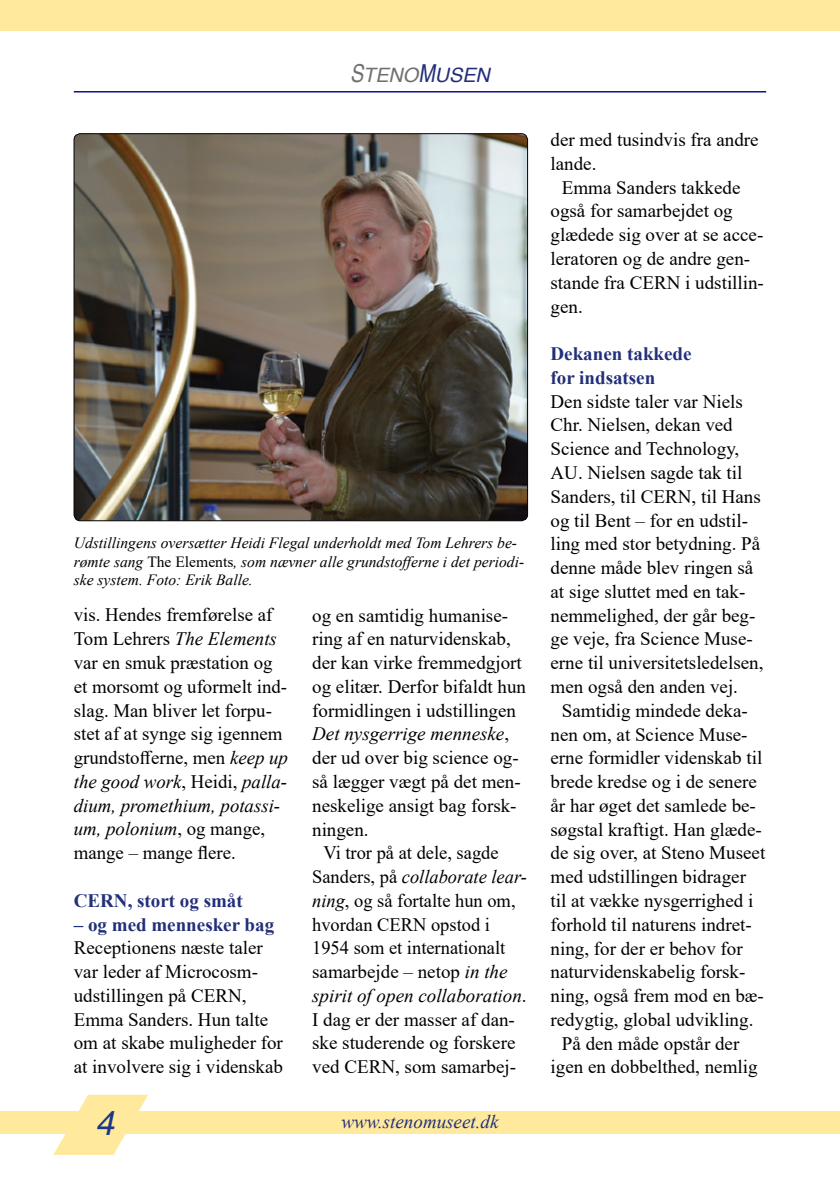
<style>
.page{position:relative;width:840px;height:1191px;background:#fff}
.page>*{position:absolute;margin:0;border:0;box-sizing:border-box;transform-origin:0 0}
.t1{font:italic 34px "Helvetica";color:#1c3886}
.t2{font:italic 19.8px "Helvetica";color:#72706f}
.t3{font:19px/23.8px "Times New Roman";color:#000}
.t4{font:italic 19px "Times New Roman";color:#000}
.t5{font:700 19px/23.8px "Times New Roman";color:#222f79}
.t6{font:italic 19px "Times New Roman";color:#222f79}
.t7{font:italic 15.6px/18.6px "Times New Roman";color:#000}
.s1{font-size:24.8px}
.s2{font-size:24.8px;color:#222f79}
.s3{color:#222f79}
.s4{font-style:normal}
.s5{font-style:italic}
</style>
<div class="page">
<hr style="left:74px;top:91px;width:691px;height:1px;background:#00008b">
<div style="left:0;top:1111px;width:839px;height:23px;background:#ffe99c"></div>
<div style="left:0;top:0;width:839px;height:30px;background:#ffe99c"></div>
<svg style="left:54px;top:1094px;width:94px;height:60px"></svg>
<svg style="left:839px;top:1111px;width:1px;height:23px"></svg>
<hr style="left:839px;top:0;width:1px;height:30px;background:#ffe99c">
<img style="left:74px;top:134px;width:453px;height:387px">
<p class="t2" style="left:350px;top:64px;width:141px"><span class="s1">S</span>TENO<span class="s2">M</span><span class="s3">USEN</span></p>
<p class="t7" style="left:74px;top:533px;width:451px">Udstillingens oversætter Heidi Flegal underholdt med Tom Lehrers be&shy;rømte sang <span class="s4">The Elements</span>, som nævner alle grundstofferne i det periodi&shy;ske system. Foto: Erik Balle.</p>
<p class="t3" style="left:74px;top:602px;width:216px">vis. Hendes fremførelse af<br>Tom Lehrers <span class="s5">The Elements </span>var en smuk præstation og et morsomt og uformelt ind&shy;slag. Man bliver let forpu&shy;stet af at synge sig igennem grundstofferne, men <span class="s5">keep up the good work</span>, Heidi, <span class="s5">palla&shy;dium, promethium, potassi&shy;um, polonium</span>, og mange, mange – mange flere.</p>
<p class="t5" style="left:74px;top:888px;width:170px">CERN, stort og småt</p>
<p class="t5" style="left:74px;top:911px;width:202px">– og med mennesker bag</p>
<p class="t3" style="left:74px;top:935px;width:210px">Receptionens næste taler var leder af Microcosm&shy;udstillingen på CERN,<br>Emma Sanders. Hun talte om at skabe muligheder for at involvere sig i videnskab</p>
<p class="t3" style="left:312px;top:602px;width:197px">og en samtidig humanise-</p>
<p class="t3" style="left:312px;top:626px;width:200px">ring af en naturvidenskab,</p>
<p class="t3" style="left:312px;top:650px;width:211px">der kan virke fremmedgjort</p>
<p class="t3" style="left:312px;top:674px;width:215px">og elitær. Derfor bifaldt hun</p>
<p class="t3" style="left:312px;top:698px;width:205px">formidlingen i udstillingen</p>
<p class="t4" style="left:312px;top:721px;width:198px">Det nysgerrige menneske<span class="s4">,</span></p>
<p class="t3" style="left:312px;top:745px;width:208px">der ud over big science og-</p>
<p class="t3" style="left:312px;top:769px;width:210px">så lægger vægt på det men-</p>
<p class="t3" style="left:312px;top:793px;width:206px">neskelige ansigt bag forsk-</p>
<p class="t3" style="left:312px;top:816px;width:58px">ningen.</p>
<p class="t3" style="left:323px;top:840px;width:176px">Vi tror på at dele, sagde</p>
<p class="t4" style="left:312px;top:863px;width:215px"><span class="s4">Sanders, på</span> collaborate lear-</p>
<p class="t3" style="left:312px;top:888px;width:205px"><span class="s5">ning</span>, og så fortalte hun om,</p>
<p class="t3" style="left:312px;top:911px;width:179px">hvordan CERN opstod i</p>
<p class="t3" style="left:312px;top:935px;width:194px">1954 som et internationalt</p>
<p class="t3" style="left:312px;top:959px;width:197px">samarbejde – netop <span class="s5">in the</span></p>
<p class="t4" style="left:312px;top:982px;width:216px">spirit of open collaboration<span class="s4">.</span></p>
<p class="t3" style="left:312px;top:1006px;width:204px">I dag er der masser af dan-</p>
<p class="t3" style="left:312px;top:1030px;width:205px">ske studerende og forskere</p>
<p class="t3" style="left:312px;top:1054px;width:205px">ved CERN, som samarbej-</p>
<h1 class="t1" style="left:95px;top:1103px;width:20px">4</h1>
<p class="t6" style="left:341px;top:1108px;width:158px">www.stenomuseet.dk</p>
<p class="t3" style="left:550px;top:127px;width:209px">der med tusindvis fra andre</p>
<p class="t3" style="left:550px;top:151px;width:47px">lande.</p>
<p class="t3" style="left:561px;top:175px;width:180px">Emma Sanders takkede</p>
<p class="t3" style="left:550px;top:199px;width:184px">også for samarbejdet og</p>
<p class="t3" style="left:550px;top:222px;width:214px">glædede sig over at se acce-</p>
<p class="t3" style="left:550px;top:246px;width:201px">leratoren og de andre gen-</p>
<p class="t3" style="left:550px;top:270px;width:215px">stande fra CERN i udstillin-</p>
<p class="t3" style="left:550px;top:294px;width:34px">gen.</p>
<p class="t5" style="left:550px;top:341px;width:142px">Dekanen takkede for indsatsen</p>
<p class="t3" style="left:550px;top:389px;width:194px">Den sidste taler var Niels</p>
<p class="t3" style="left:550px;top:412px;width:184px">Chr. Nielsen, dekan ved</p>
<p class="t3" style="left:550px;top:436px;width:190px">Science and Technology,</p>
<p class="t3" style="left:550px;top:460px;width:193px">AU. Nielsen sagde tak til</p>
<p class="t3" style="left:550px;top:484px;width:212px">Sanders, til CERN, til Hans</p>
<p class="t3" style="left:550px;top:507px;width:199px">og til Bent – for en udstil-</p>
<p class="t3" style="left:550px;top:531px;width:211px">ling med stor betydning. På</p>
<p class="t3" style="left:550px;top:555px;width:204px">denne måde blev ringen så</p>
<p class="t3" style="left:550px;top:579px;width:196px">at sige sluttet med en tak-</p>
<p class="t3" style="left:550px;top:603px;width:206px">nemmelighed, der går beg-</p>
<p class="t3" style="left:550px;top:626px;width:202px">ge veje, fra Science Muse-</p>
<p class="t3" style="left:550px;top:650px;width:214px">erne til universitetsledelsen,</p>
<p class="t3" style="left:550px;top:674px;width:189px">men også den anden vej.</p>
<p class="t3" style="left:561px;top:698px;width:187px">Samtidig mindede deka-</p>
<p class="t3" style="left:550px;top:721px;width:197px">nen om, at Science Muse-</p>
<p class="t3" style="left:550px;top:745px;width:213px">erne formidler videnskab til</p>
<p class="t3" style="left:550px;top:769px;width:208px">brede kredse og i de senere</p>
<p class="t3" style="left:550px;top:793px;width:207px">år har øget det samlede be-</p>
<p class="t3" style="left:550px;top:816px;width:213px">søgstal kraftigt. Han glæde-</p>
<p class="t3" style="left:550px;top:840px;width:216px">de sig over, at Steno Museet</p>
<p class="t3" style="left:550px;top:864px;width:197px">med udstillingen bidrager</p>
<p class="t3" style="left:550px;top:888px;width:204px">til at vække nysgerrighed i</p>
<p class="t3" style="left:550px;top:912px;width:203px">forhold til naturens indret-</p>
<p class="t3" style="left:550px;top:935px;width:194px">ning, for der er behov for</p>
<p class="t3" style="left:550px;top:959px;width:196px">naturvidenskabelig forsk-</p>
<p class="t3" style="left:550px;top:983px;width:215px">ning, også frem mod en bæ-</p>
<p class="t3" style="left:550px;top:1007px;width:204px">redygtig, global udvikling.</p>
<p class="t3" style="left:561px;top:1030px;width:179px">På den måde opstår der</p>
<p class="t3" style="left:550px;top:1054px;width:208px">igen en dobbelthed, nemlig</p>
</div>
